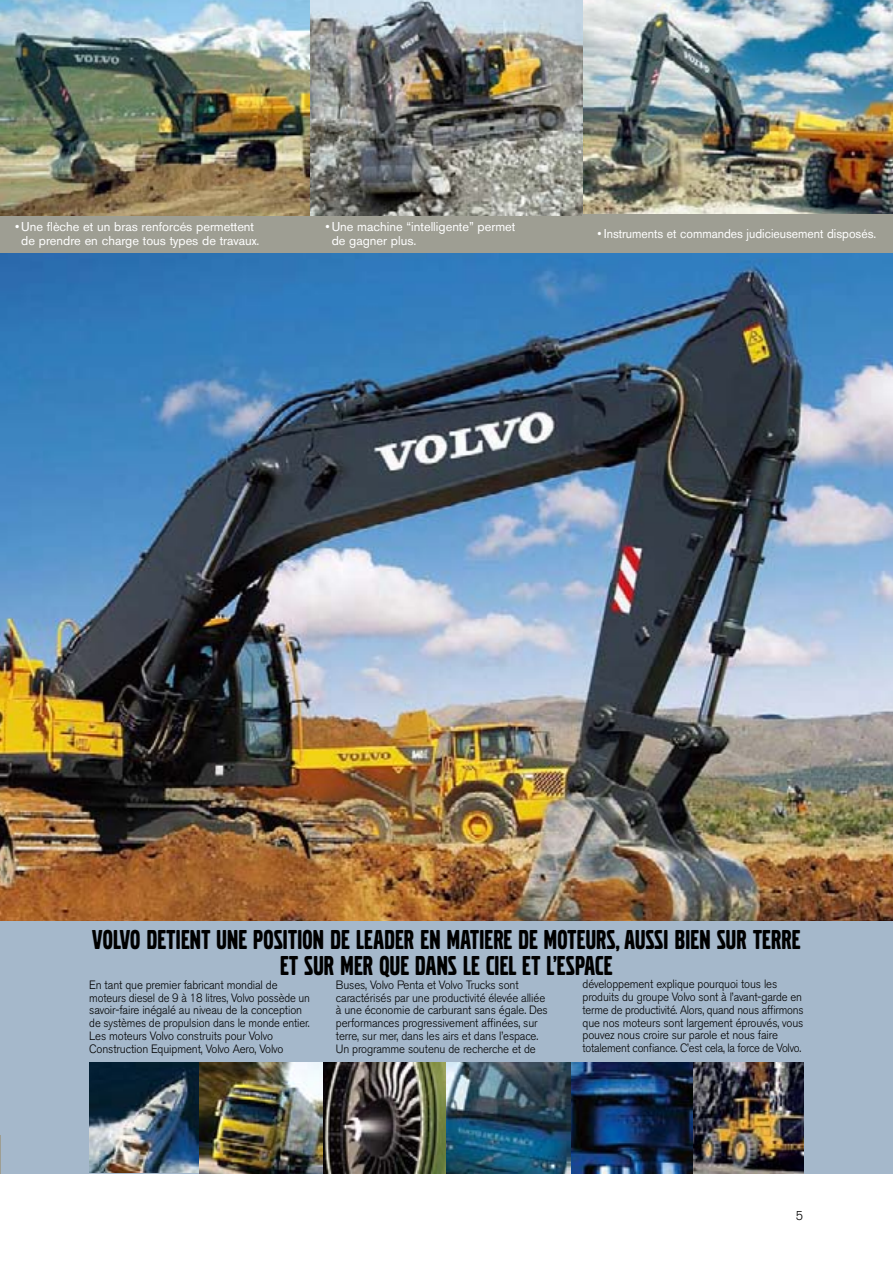
<style>
.page{position:relative;width:893px;height:1263px;background:#fff}
.page>*{position:absolute;margin:0;border:0;box-sizing:border-box;transform-origin:0 0}
.t1{font:28.5px/25.5px "Volvo Broad";letter-spacing:.01em;color:#000;text-align:center}
.t2{font:12.75px/13.5px "Volvo Sans";color:#fff}
.t3{font:12.75px "Volvo Sans";color:#fff;scale:.95 1}
.t4{font:300 12.75px "Volvo Sans";color:#000}
.t5{font:300 12px/12.8px "Volvo Sans";letter-spacing:-.01em;color:#000;scale:.95 1}
</style>
<div class="page">
<img style="left:0;top:253px;width:893px;height:668px">
<img style="left:0;top:0;width:310px;height:216px">
<img style="left:583px;top:0;width:310px;height:214px">
<img style="left:310px;top:0;width:273px;height:216px">
<div style="left:0;top:921px;width:893px;height:252px;background:#a5b8cb"></div>
<img style="left:90px;top:1063px;width:714px;height:111px">
<div style="left:310px;top:216px;width:273px;height:37px;background:#9e9e93"></div>
<div style="left:0;top:216px;width:310px;height:37px;background:#9e9e93"></div>
<div style="left:583px;top:214px;width:310px;height:39px;background:#9e9e93"></div>
<p class="t2" style="left:15px;top:220px;width:246px;text-align:center">• Une flèche et un bras renforcés permettent de prendre en charge tous types de travaux.</p>
<p class="t3" style="left:598px;top:225px;width:295px">• Instruments et commandes judicieusement disposés.</p>
<p class="t2" style="left:332px;top:220px;width:185px;text-indent:-6px">• Une machine “intelligente” permet de gagner plus.</p>
<h1 class="t1" style="left:92px;top:927px;width:710px">VOLVO DETIENT UNE POSITION DE LEADER EN MATIERE DE MOTEURS, AUSSI BIEN SUR TERRE<br>ET SUR MER QUE DANS LE CIEL ET L’ESPACE</h1>
<p class="t5" style="left:89px;top:978px;width:234px">En tant que premier fabricant mondial de moteurs diesel de 9 à 18 litres, Volvo possède un savoir-faire inégalé au niveau de la conception de systèmes de propulsion dans le monde entier.<br>Les moteurs Volvo construits pour Volvo Construction Equipment, Volvo Aero, Volvo</p>
<p class="t5" style="left:336px;top:978px;width:225px">Buses, Volvo Penta et Volvo Trucks sont caractérisés par une productivité élevée alliée à une économie de carburant sans égale. Des performances progressivement affinées, sur terre, sur mer, dans les airs et dans l’espace.<br>Un programme soutenu de recherche et de</p>
<p class="t5" style="left:583px;top:978px;width:234px">développement explique pourquoi tous les produits du groupe Volvo sont à l’avant-garde en terme de productivité. Alors, quand nous affirmons que nos moteurs sont largement éprouvés, vous pouvez nous croire sur parole et nous faire totalement confiance. C’est cela, la force de Volvo.</p>
<p class="t4" style="left:796px;top:1208px;width:9px">5</p>
</div>
